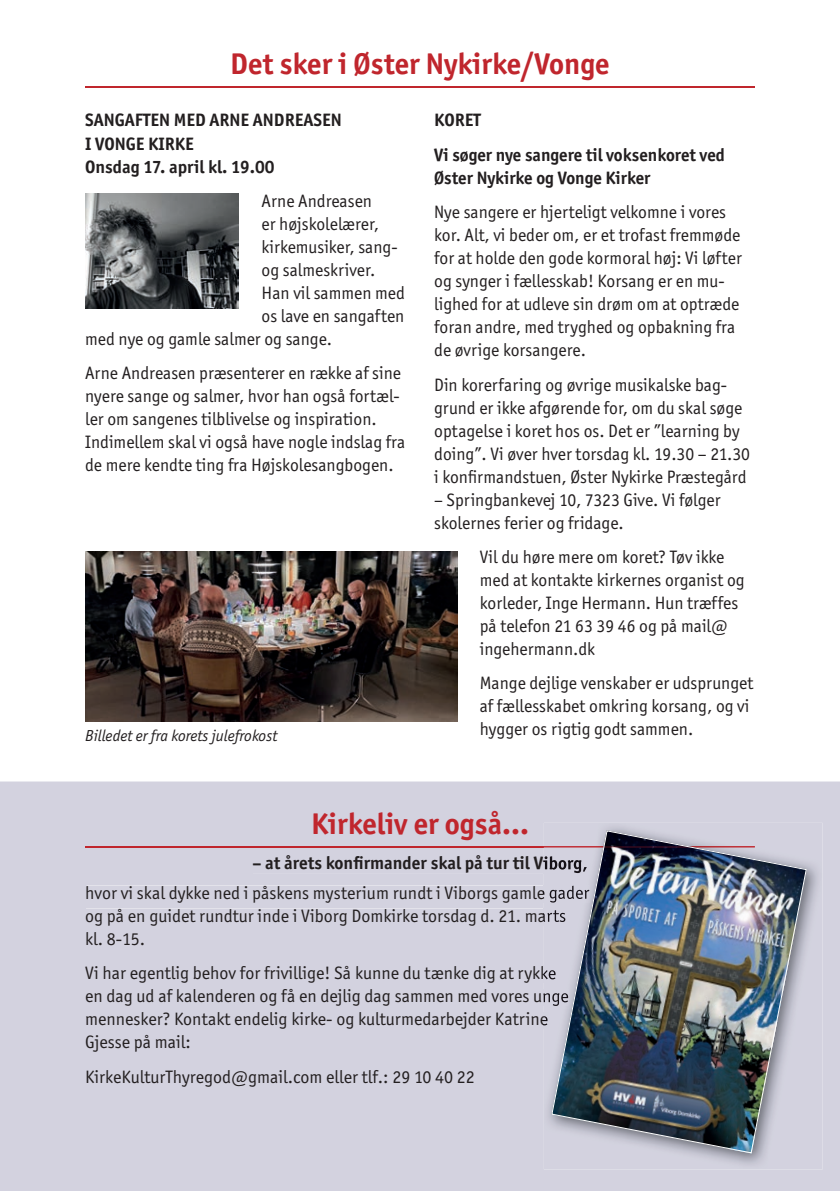
<style>
.page{position:relative;width:840px;height:1191px;background:#fff}
.page>*{position:absolute;margin:0;border:0;box-sizing:border-box;transform-origin:0 0}
.t1{font:700 30px "Officina Sans ITC Std";color:#c0262d}
.t2{font:18px/23px "Officina Sans ITC Std";color:#231f20}
.t3{font:700 18px/23px "Officina Sans ITC Std";color:#231f20}
.t4{font:italic 16px "Officina Sans ITC Std";color:#231f20}
</style>
<div class="page">
<div style="left:0;top:781px;width:839px;height:410px;background:#d3d2df"></div>
<div style="left:253px;top:855px;width:290px;height:18px;background:#d3d2df"></div>
<div style="left:87px;top:885px;width:456px;height:17px;background:#d3d2df"></div>
<div style="left:86px;top:908px;width:457px;height:17px;background:#d3d2df"></div>
<div style="left:85px;top:966px;width:458px;height:17px;background:#d3d2df"></div>
<div style="left:86px;top:989px;width:457px;height:17px;background:#d3d2df"></div>
<div style="left:86px;top:1012px;width:457px;height:17px;background:#d3d2df"></div>
<hr style="left:85px;top:846px;width:669px;height:1px;background:#c0262d">
<hr style="left:85px;top:86px;width:669px;height:1px;background:#c0262d">
<img style="left:543px;top:823px;width:279px;height:346px">
<img style="left:543px;top:855px;width:8px;height:18px">
<img style="left:543px;top:885px;width:8px;height:17px">
<img style="left:543px;top:908px;width:8px;height:17px">
<img style="left:543px;top:966px;width:8px;height:17px">
<img style="left:543px;top:989px;width:8px;height:17px">
<img style="left:543px;top:1012px;width:4px;height:17px">
<img style="left:551px;top:830px;width:255px;height:323px">
<img style="left:85px;top:193px;width:154px;height:115px">
<img style="left:85px;top:551px;width:372px;height:170px">
<h1 class="t1" style="left:230px;top:45px;width:381px">Det sker i Øster Nykirke/Vonge</h1>
<p class="t3" style="left:85px;top:109px;width:258px">SANGAFTEN MED ARNE ANDREASEN<br>I VONGE KIRKE<br>Onsdag 17. april kl. 19.00</p>
<p class="t2" style="left:261px;top:189px;width:112px">Arne Andreasen</p>
<p class="t2" style="left:261px;top:212px;width:119px">er højskolelærer,</p>
<p class="t2" style="left:261px;top:235px;width:137px">kirkemusiker, sang-</p>
<p class="t2" style="left:261px;top:258px;width:115px">og salmeskriver.</p>
<p class="t2" style="left:261px;top:281px;width:145px">Han vil sammen med</p>
<p class="t2" style="left:261px;top:304px;width:144px">os lave en sangaften</p>
<p class="t2" style="left:85px;top:327px;width:248px">med nye og gamle salmer og sange.</p>
<p class="t2" style="left:85px;top:361px;width:321px">Arne Andreasen præsenterer en række af sine nyere sange og salmer, hvor han også fortæl&shy;ler om sangenes tilblivelse og inspiration.<br>Indimellem skal vi også have nogle indslag fra de mere kendte ting fra Højskolesangbogen.</p>
<p class="t4" style="left:85px;top:729px;width:194px">Billedet er fra korets julefrokost</p>
<p class="t3" style="left:434px;top:103px;width:292px;line-height:34.4px">KORET<br>Vi søger nye sangere til voksenkoret ved</p>
<p class="t3" style="left:434px;top:166px;width:218px">Øster Nykirke og Vonge Kirker</p>
<p class="t2" style="left:434px;top:200px;width:309px">Nye sangere er hjerteligt velkomne i vores kor. Alt, vi beder om, er et trofast fremmøde for at holde den gode kormoral høj: Vi løfter og synger i fællesskab! Korsang er en mu&shy;lighed for at udleve sin drøm om at optræde foran andre, med tryghed og opbakning fra de øvrige korsangere.</p>
<p class="t2" style="left:434px;top:373px;width:317px">Din korerfaring og øvrige musikalske bag&shy;grund er ikke afgørende for, om du skal søge optagelse i koret hos os. Det er ”learning by doing”. Vi øver hver torsdag kl. 19.30 – 21.30 i konfirmandstuen, Øster Nykirke Præstegård</p>
<p class="t2" style="left:434px;top:488px;width:288px">– Springbankevej 10, 7323 Give. Vi følger skolernes ferier og fridage.</p>
<p class="t2" style="left:479px;top:545px;width:266px">Vil du høre mere om koret? Tøv ikke med at kontakte kirkernes organist og korleder, Inge Hermann. Hun træffes på telefon 21 63 39 46 og på mail@ ingehermann.dk</p>
<p class="t2" style="left:479px;top:672px;width:275px">Mange dejlige venskaber er udsprunget af fællesskabet omkring korsang, og vi hygger os rigtig godt sammen.</p>
<h1 class="t1" style="left:311px;top:805px;width:219px">Kirkeliv er også...</h1>
<p class="t3" style="left:252px;top:851px;width:336px">– at årets konfirmander skal på tur til Viborg,</p>
<p class="t2" style="left:85px;top:881px;width:505px">hvor vi skal dykke ned i påskens mysterium rundt i Viborgs gamle gader og på en guidet rundtur inde i Viborg Domkirke torsdag d. 21. marts<br>kl. 8-15.</p>
<p class="t2" style="left:85px;top:961px;width:485px">Vi har egentlig behov for frivillige! Så kunne du tænke dig at rykke en dag ud af kalenderen og få en dejlig dag sammen med vores unge mennesker? Kontakt endelig kirke- og kulturmedarbejder Katrine Gjesse på mail:</p>
<p class="t2" style="left:85px;top:1064px;width:391px">KirkeKulturThyregod@gmail.com eller tlf.: 29 10 40 22</p>
</div>
